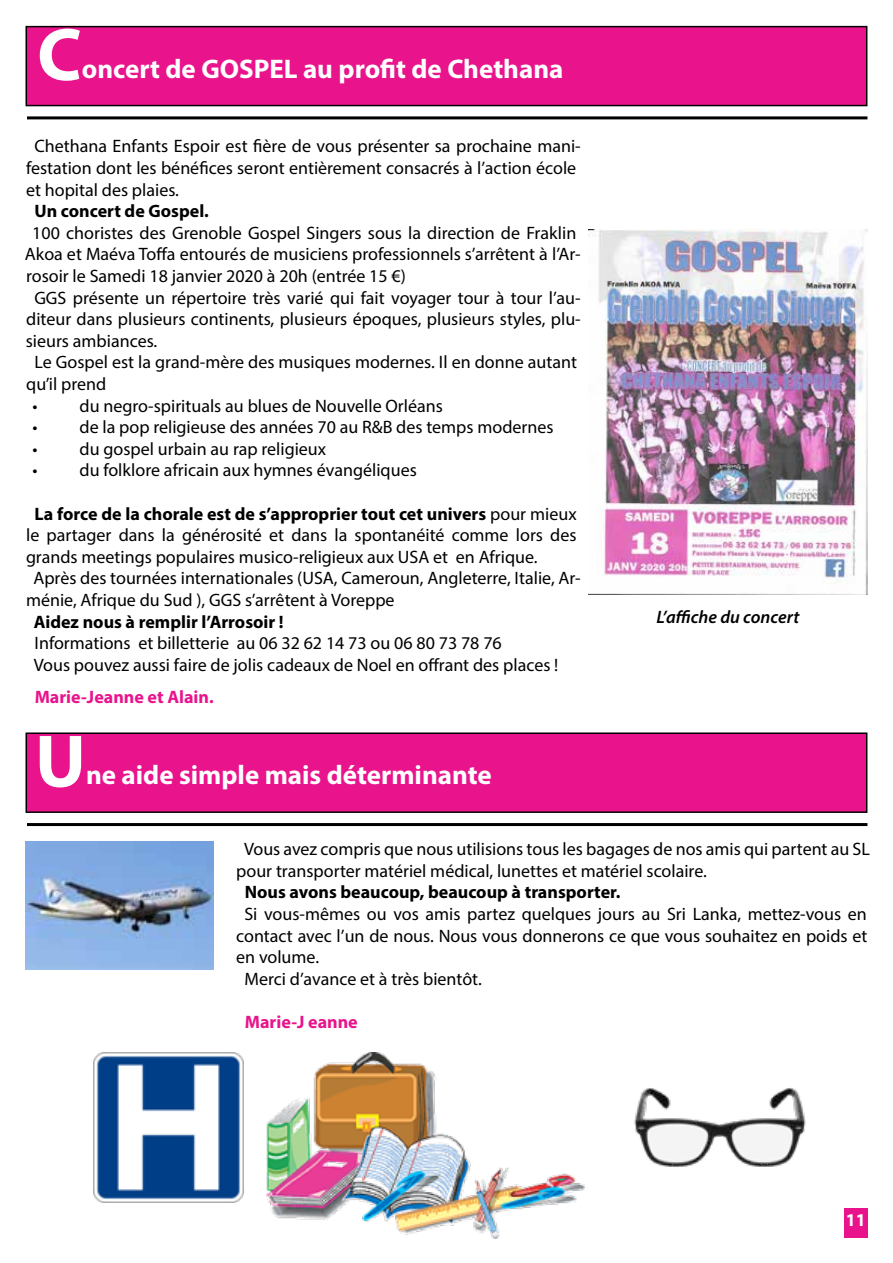
<style>
.page{position:relative;width:893px;height:1263px;background:#fff}
.page>*{position:absolute;margin:0;border:0;box-sizing:border-box;transform-origin:0 0}
.t1{font:700 75px "Myriad Pro";color:#fff}
.t2{font:700 27px "Myriad Pro";color:#fff}
.t3{font:18px/21.6px "Myriad Pro";color:#000}
.t4{font:700 18px "Myriad Pro";color:#000}
.t5{font:700 18px "Myriad Pro";color:#e9138c}
.t6{font:italic 600 18px "Myriad Pro";color:#000}
.t7{font:700 18px "Myriad Pro";color:#fff}
.s1{font-weight:400}
</style>
<div class="page">
<div style="left:844px;top:1208px;width:23px;height:29px;background:#e9138c"></div>
<div style="left:26px;top:733px;width:841px;height:79px;background:#e9138c"></div>
<div style="left:26px;top:732px;width:841px;height:81px;border:2px solid #000"></div>
<hr style="left:27px;top:823px;width:840px;height:3px;background:#000">
<img style="left:26px;top:842px;width:187px;height:127px">
<img style="left:94px;top:1053px;width:150px;height:150px">
<img style="left:266px;top:1053px;width:318px;height:186px">
<img style="left:634px;top:1088px;width:172px;height:79px">
<div style="left:26px;top:27px;width:841px;height:79px;background:#e9138c"></div>
<div style="left:26px;top:26px;width:841px;height:80px;border:2px solid #000"></div>
<hr style="left:27px;top:116px;width:840px;height:3px;background:#000">
<img style="left:588px;top:230px;width:279px;height:364px">
<h1 class="t1" style="left:37px;top:6px;width:46px">C</h1>
<h2 class="t2" style="left:82px;top:51px;width:483px">oncert de GOSPEL au profit de Chethana</h2>
<p class="t3" style="left:26px;top:135px;width:556px;text-indent:8px">Chethana Enfants Espoir est fière de vous présenter sa prochaine mani&shy;festation dont les bénéfices seront entièrement consacrés à l’action école et hopital des plaies.</p>
<p class="t4" style="left:34px;top:199px;width:176px">Un concert de Gospel.</p>
<p class="t3" style="left:32px;top:222px;width:546px">100 choristes des Grenoble Gospel Singers sous la direction de Fraklin</p>
<p class="t3" style="left:25px;top:243px;width:557px">Akoa et Maéva Toffa entourés de musiciens professionnels s’arrêtent à l’Ar-</p>
<p class="t3" style="left:26px;top:265px;width:381px">rosoir le Samedi 18 janvier 2020 à 20h (entrée 15 €)</p>
<p class="t3" style="left:34px;top:286px;width:548px">GGS présente un répertoire très varié qui fait voyager tour à tour l’au-</p>
<p class="t3" style="left:26px;top:308px;width:556px">diteur dans plusieurs continents, plusieurs époques, plusieurs styles, plu-</p>
<p class="t3" style="left:26px;top:330px;width:133px">sieurs ambiances.</p>
<p class="t3" style="left:34px;top:351px;width:544px">Le Gospel est la grand-mère des musiques modernes. Il en donne autant</p>
<p class="t3" style="left:26px;top:373px;width:82px">qu’il prend</p>
<p class="t3" style="left:33px;top:394px;width:412px">• du negro-spirituals au blues de Nouvelle Orléans</p>
<p class="t3" style="left:33px;top:416px;width:523px">• de la pop religieuse des années 70 au R&amp;B des temps modernes</p>
<p class="t3" style="left:33px;top:438px;width:295px">• du gospel urbain au rap religieux</p>
<p class="t3" style="left:33px;top:459px;width:386px">• du folklore africain aux hymnes évangéliques</p>
<p class="t4" style="left:35px;top:502px;width:543px">La force de la chorale est de s’approprier tout cet univers <span class="s1">pour mieux</span></p>
<p class="t3" style="left:26px;top:524px;width:552px">le partager dans la générosité et dans la spontanéité comme lors des</p>
<p class="t3" style="left:26px;top:546px;width:513px">grands meetings populaires musico-religieux aux USA et en Afrique.</p>
<p class="t3" style="left:33px;top:567px;width:549px">Après des tournées internationales (USA, Cameroun, Angleterre, Italie, Ar-</p>
<p class="t3" style="left:26px;top:589px;width:370px">ménie, Afrique du Sud ), GGS s’arrêtent à Voreppe</p>
<p class="t4" style="left:34px;top:610px;width:251px">Aidez nous à remplir l’Arrosoir !</p>
<p class="t3" style="left:34px;top:632px;width:526px">Informations et billetterie au 06 32 62 14 73 ou 06 80 73 78 76<br>Vous pouvez aussi faire de jolis cadeaux de Noel en offrant des places !</p>
<p class="t5" style="left:35px;top:685px;width:180px">Marie-Jeanne et Alain.</p>
<h1 class="t1" style="left:35px;top:712px;width:53px">U</h1>
<h2 class="t2" style="left:86px;top:757px;width:407px">ne aide simple mais déterminante</h2>
<p class="t6" style="left:656px;top:605px;width:145px">L’affiche du concert</p>
<p class="t3" style="left:236px;top:838px;width:635px;text-indent:8px">Vous avez compris que nous utilisions tous les bagages de nos amis qui partent au SL pour transporter matériel médical, lunettes et matériel scolaire.</p>
<p class="t4" style="left:245px;top:880px;width:377px">Nous avons beaucoup, beaucoup à transporter.</p>
<p class="t3" style="left:244px;top:903px;width:624px">Si vous-mêmes ou vos amis partez quelques jours au Sri Lanka, mettez-vous en</p>
<p class="t3" style="left:236px;top:924px;width:633px">contact avec l’un de nous. Nous vous donnerons ce que vous souhaitez en poids et</p>
<p class="t3" style="left:236px;top:946px;width:84px">en volume.</p>
<p class="t3" style="left:245px;top:968px;width:239px">Merci d’avance et à très bientôt.</p>
<p class="t5" style="left:245px;top:1010px;width:114px">Marie-J eanne</p>
<p class="t7" style="left:846px;top:1208px;width:21px">11</p>
</div>
